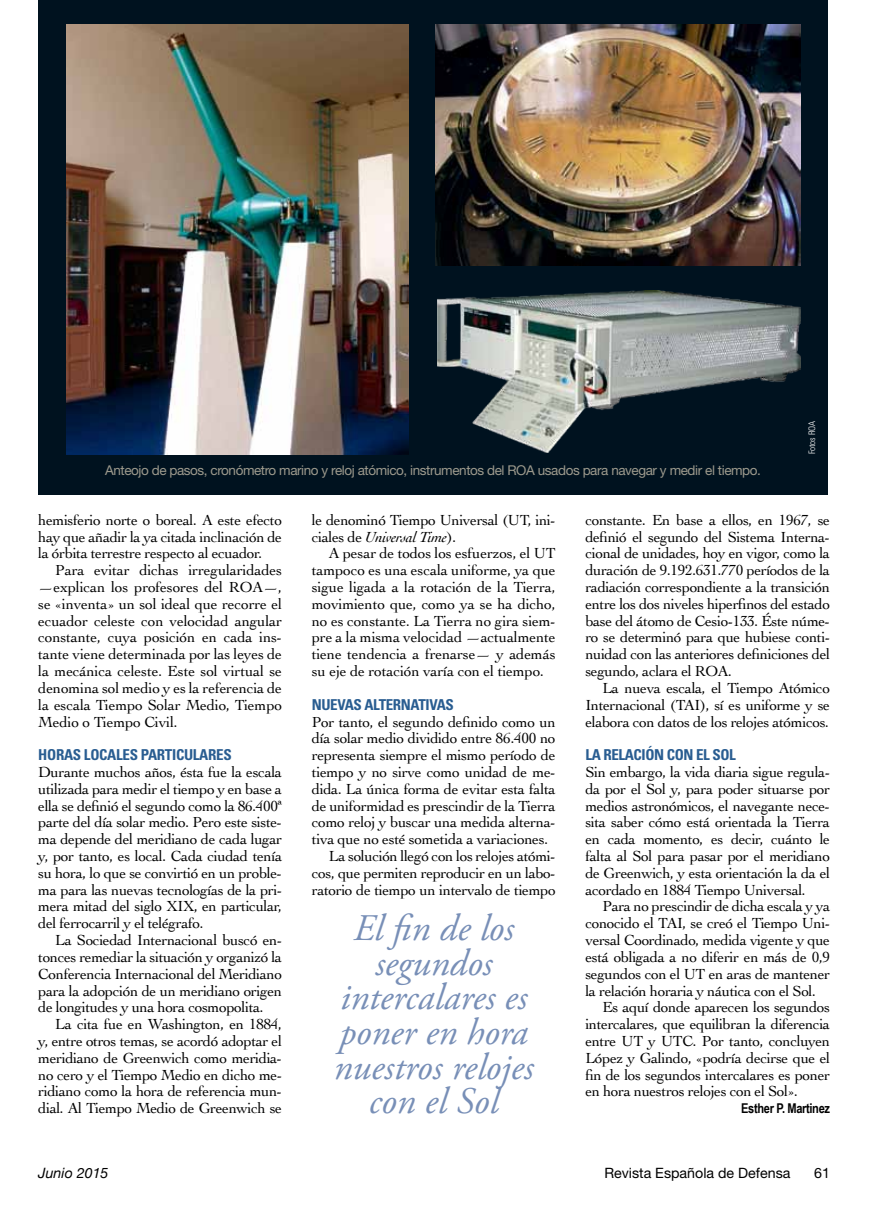
<style>
.page{position:relative;width:893px;height:1217px;background:#fff}
.page>*{position:absolute;margin:0;border:0;box-sizing:border-box;transform-origin:0 0}
.t1{font:italic 37.5px/34.5px "Adobe Garamond Pro";color:#788fb7;text-align:center}
.t2{font:15.3px/16.8px "Cochin";letter-spacing:-.025em;color:#000;text-align:justify}
.t3{font:700 condensed 15px "Univers";letter-spacing:-.025em;color:#295d91}
.t4{font:14.25px "Helvetica Neue";color:#000}
.t5{font:italic 14.25px "Helvetica Neue";color:#000}
.t6{font:13.5px "Helvetica Neue";letter-spacing:-.03em;color:#9d9a8d}
.t7{font:700 13.5px "Arial Narrow";letter-spacing:-.025em;color:#000}
.t8{font:300 condensed 9px "Univers";letter-spacing:-.005em;color:#fff}
.s1{font-style:italic}
</style>
<div class="page">
<div style="left:38px;top:0;width:790px;height:494px;background:#00121f"></div>
<img style="left:436px;top:25px;width:365px;height:241px">
<img style="left:66px;top:25px;width:342px;height:429px">
<img style="left:437px;top:290px;width:364px;height:162px">
<p class="t6" style="left:105px;top:462px;width:657px">Anteojo de pasos, cronómetro marino y reloj atómico, instrumentos del ROA usados para navegar y medir el tiempo.</p>
<p class="t8" style="left:806px;top:454px;width:35px;rotate:-90deg">Fotos ROA</p>
<p class="t2" style="left:38px;top:510px;width:245px">hemisferio norte o boreal. A este efecto hay que añadir la ya citada inclinación de la órbita terrestre respecto al ecuador.</p>
<p class="t2" style="left:38px;top:561px;width:245px;text-indent:17px">Para evitar dichas irregularidades —explican los profesores del ROA—, se «inventa» un sol ideal que recorre el ecuador celeste con velocidad angular constante, cuya posición en cada ins&shy;tante viene determinada por las leyes de la mecánica celeste. Este sol virtual se denomina sol medio y es la referencia de la escala Tiempo Solar Medio, Tiempo Medio o Tiempo Civil.</p>
<p class="t3" style="left:38px;top:745px;width:195px">HORAS LOCALES PARTICULARES</p>
<p class="t2" style="left:38px;top:762px;width:245px">Durante muchos años, ésta fue la escala utilizada para medir el tiempo y en base a ella se definió el segundo como la 86.400ª parte del día solar medio. Pero este siste&shy;ma depende del meridiano de cada lugar y, por tanto, es local. Cada ciudad tenía su hora, lo que se convirtió en un proble&shy;ma para las nuevas tecnologías de la pri&shy;mera mitad del siglo XIX, en particular, del ferrocarril y el telégrafo.</p>
<p class="t2" style="left:38px;top:930px;width:245px;text-indent:17px">La Sociedad Internacional buscó en&shy;tonces remediar la situación y organizó la Conferencia Internacional del Meridiano para la adopción de un meridiano origen de longitudes y una hora cosmopolita.</p>
<p class="t2" style="left:38px;top:1014px;width:245px;text-indent:17px">La cita fue en Washington, en 1884, y, entre otros temas, se acordó adoptar el meridiano de Greenwich como meridia&shy;no cero y el Tiempo Medio en dicho me&shy;ridiano como la hora de referencia mun&shy;dial. Al Tiempo Medio de Greenwich se</p>
<p class="t2" style="left:312px;top:510px;width:245px">le denominó Tiempo Universal (UT, ini&shy;ciales de <span class="s1">Universal Time</span>).</p>
<p class="t2" style="left:312px;top:544px;width:245px;text-indent:17px">A pesar de todos los esfuerzos, el UT tampoco es una escala uniforme, ya que sigue ligada a la rotación de la Tierra, movimiento que, como ya se ha dicho, no es constante. La Tierra no gira siem&shy;pre a la misma velocidad —actualmente tiene tendencia a frenarse— y además su eje de rotación varía con el tiempo.</p>
<p class="t3" style="left:312px;top:695px;width:144px">NUEVAS ALTERNATIVAS</p>
<p class="t2" style="left:312px;top:712px;width:245px">Por tanto, el segundo definido como un</p>
<p class="t2" style="left:312px;top:729px;width:245px">día solar medio dividido entre 86.400 no</p>
<p class="t2" style="left:312px;top:746px;width:245px">representa siempre el mismo período de</p>
<p class="t2" style="left:312px;top:762px;width:245px">tiempo y no sirve como unidad de me-</p>
<p class="t2" style="left:312px;top:779px;width:245px">dida. La única forma de evitar esta falta</p>
<p class="t2" style="left:312px;top:796px;width:245px">de uniformidad es prescindir de la Tierra</p>
<p class="t2" style="left:312px;top:813px;width:245px">como reloj y buscar una medida alterna-</p>
<p class="t2" style="left:312px;top:830px;width:238px">tiva que no esté sometida a variaciones.</p>
<p class="t2" style="left:329px;top:846px;width:228px">La solución llegó con los relojes atómi-</p>
<p class="t2" style="left:312px;top:863px;width:245px">cos, que permiten reproducir en un labo-</p>
<p class="t2" style="left:312px;top:880px;width:245px">ratorio de tiempo un intervalo de tiempo</p>
<h1 class="t1" style="left:334px;top:912px;width:201px">El fin de los segundos intercalares es poner en hora nuestros relojes con el Sol</h1>
<p class="t2" style="left:585px;top:510px;width:246px">constante. En base a ellos, en 1967, se definió el segundo del Sistema Interna&shy;cional de unidades, hoy en vigor, como la duración de 9.192.631.770 períodos de la radiación correspondiente a la transición entre los dos niveles hiperfinos del estado base del átomo de Cesio-133. Éste núme&shy;ro se determinó para que hubiese conti&shy;nuidad con las anteriores definiciones del segundo, aclara el ROA.</p>
<p class="t2" style="left:585px;top:678px;width:246px;text-indent:17px">La nueva escala, el Tiempo Atómico Internacional (TAI), sí es uniforme y se elabora con datos de los relojes atómicos.</p>
<p class="t3" style="left:585px;top:745px;width:152px">LA RELACIÓN CON EL SOL</p>
<p class="t2" style="left:585px;top:762px;width:246px">Sin embargo, la vida diaria sigue regula&shy;da por el Sol y, para poder situarse por medios astronómicos, el navegante nece&shy;sita saber cómo está orientada la Tierra en cada momento, es decir, cuánto le falta al Sol para pasar por el meridiano de Greenwich, y esta orientación la da el acordado en 1884 Tiempo Universal.</p>
<p class="t2" style="left:602px;top:897px;width:229px">Para no prescindir de dicha escala y ya</p>
<p class="t2" style="left:585px;top:914px;width:246px">conocido el TAI, se creó el Tiempo Uni-</p>
<p class="t2" style="left:585px;top:930px;width:246px">versal Coordinado, medida vigente y que</p>
<p class="t2" style="left:585px;top:947px;width:246px">está obligada a no diferir en más de 0,9</p>
<p class="t2" style="left:585px;top:964px;width:246px">segundos con el UT en aras de mantener</p>
<p class="t2" style="left:585px;top:981px;width:232px">la relación horaria y náutica con el Sol.</p>
<p class="t2" style="left:602px;top:998px;width:229px">Es aquí donde aparecen los segundos</p>
<p class="t2" style="left:585px;top:1014px;width:246px">intercalares, que equilibran la diferencia</p>
<p class="t2" style="left:585px;top:1031px;width:246px">entre UT y UTC. Por tanto, concluyen</p>
<p class="t2" style="left:585px;top:1048px;width:246px">López y Galindo, «podría decirse que el</p>
<p class="t2" style="left:585px;top:1065px;width:246px">fin de los segundos intercalares es poner</p>
<p class="t2" style="left:585px;top:1082px;width:214px">en hora nuestros relojes con el Sol».</p>
<p class="t7" style="left:741px;top:1097px;width:90px">Esther P. Martinez</p>
<p class="t5" style="left:38px;top:1160px;width:72px">Junio 2015</p>
<p class="t4" style="left:604px;top:1164px;width:188px">Revista Española de Defensa</p>
<p class="t4" style="left:814px;top:1164px;width:17px">61</p>
</div>
